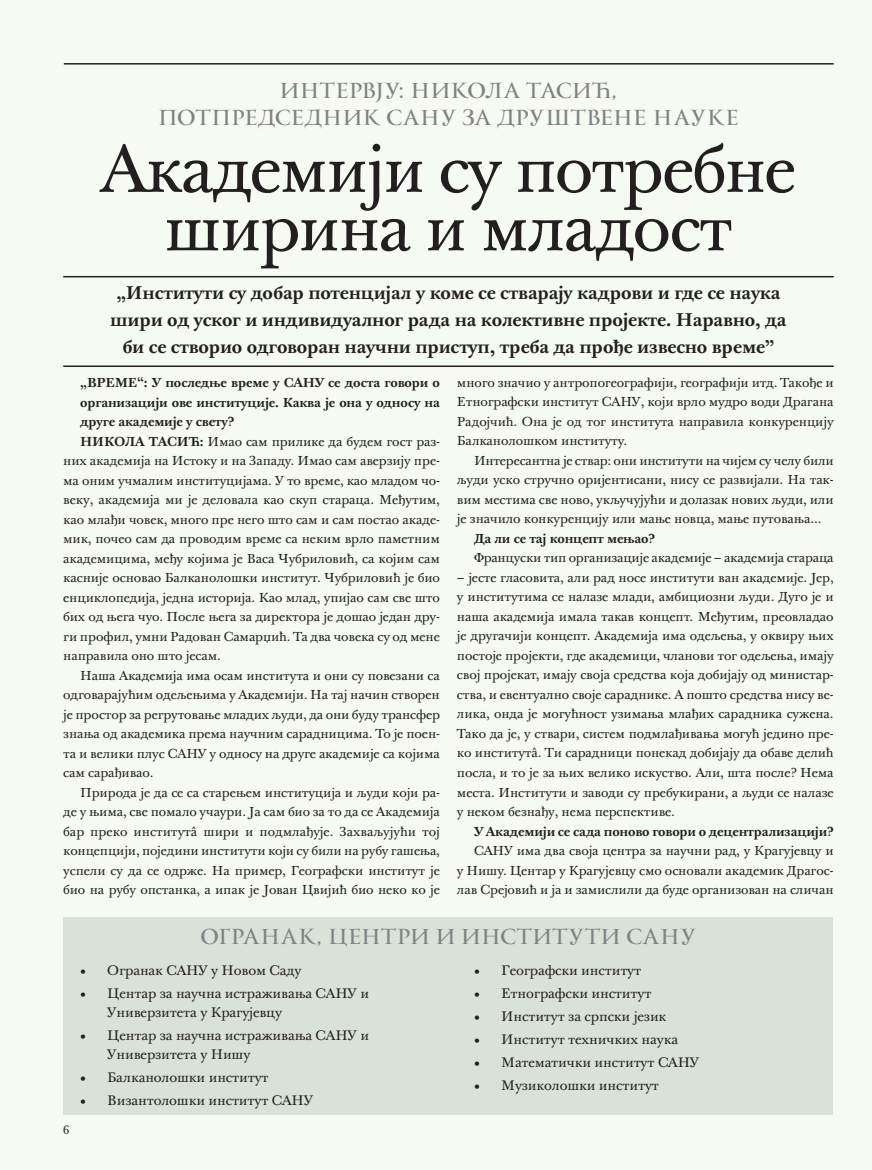
<style>
.page{position:relative;width:872px;height:1170px;background:#fff}
.page>*{position:absolute;margin:0;border:0;box-sizing:border-box;transform-origin:0 0}
.t1{font:66px/58.5px "Baskerville 10 Pro";letter-spacing:-.04em;color:#231f20;text-align:center}
.t2{font:21px/27px "PF Monumenta Pro";letter-spacing:-.005em;color:#808285;text-align:center}
.t3{font:700 18px/27px "Baskerville 10 Pro";letter-spacing:-.015em;color:#231f20;text-align:center}
.t4{font:13.5px/18.8px "Baskerville 10 Pro";letter-spacing:-.015em;color:#231f20}
.t5{font:12.75px/19.5px "Baskerville 10 Pro";letter-spacing:-.015em;color:#231f20;text-align:justify}
.t6{font:700 12.75px "Baskerville 10 Pro";letter-spacing:-.015em;color:#231f20}
.t7{font:12px "Baskerville 10 Pro";color:#231f20}
.s1{font-weight:700}
</style>
<div class="page">
<div style="left:0;top:0;width:872px;height:1169px;background:#f5faf2"></div>
<hr style="left:64px;top:63px;width:769px;height:2px;background:#231f20">
<hr style="left:63px;top:276px;width:770px;height:1px;background:#231f20">
<hr style="left:63px;top:365px;width:770px;height:2px;background:#231f20">
<div style="left:63px;top:917px;width:770px;height:197px;background:#dae1d9"></div>
<h2 class="t2" style="left:158px;top:78px;width:583px">ИНТЕРВЈУ: НИКОЛА ТАСИЋ,<br>ПОТПРЕДСЕДНИК САНУ ЗА ДРУШТВЕНЕ НАУКЕ</h2>
<h1 class="t1" style="left:101px;top:148px;width:697px">Академији су потребнe ширина и младост</h1>
<h3 class="t3" style="left:110px;top:281px;width:678px">„Институти су добар потенцијал у коме се стварају кадрови и где се наука шири од уског и индивидуалног рада на колективне пројекте. Наравно, да би се створио одговоран научни приступ, треба да прође извесно време”</h3>
<p class="t6" style="left:80px;top:377px;width:361px">„ВРЕМЕ“: У последње време у САНУ се доста говори о</p>
<p class="t6" style="left:80px;top:397px;width:361px">организацији ове институције. Каква је она у односу на</p>
<p class="t6" style="left:80px;top:416px;width:155px">друге академије у свету?</p>
<p class="t5" style="left:80px;top:433px;width:361px"><span class="s1">НИКОЛА ТАСИЋ:</span> Имао сам прилике да будем гост раз-</p>
<p class="t5" style="left:63px;top:452px;width:378px">них академија на Истоку и на Западу. Имао сам аверзију пре-</p>
<p class="t5" style="left:63px;top:472px;width:378px">ма оним учмалим институцијама. У то време, као младом чо-</p>
<p class="t5" style="left:63px;top:491px;width:378px">веку, академија ми је деловала као скуп стараца. Међутим,</p>
<p class="t5" style="left:63px;top:511px;width:378px">као млађи човек, много пре него што сам и сам постао акаде-</p>
<p class="t5" style="left:63px;top:530px;width:378px">мик, почео сам да проводим време са неким врло паметним</p>
<p class="t5" style="left:63px;top:550px;width:378px">академицима, међу којима је Васа Чубриловић, са којим сам</p>
<p class="t5" style="left:63px;top:569px;width:378px">касније основао Балканолошки институт. Чубриловић је био</p>
<p class="t5" style="left:63px;top:589px;width:378px">енциклопедија, једна историја. Као млад, упијао сам све што</p>
<p class="t5" style="left:63px;top:608px;width:378px">бих од њега чуо. После њега за директора је дошао један дру-</p>
<p class="t5" style="left:63px;top:628px;width:378px">ги профил, умни Радован Самарџић. Та два човека су од мене</p>
<p class="t5" style="left:63px;top:647px;width:159px">направила оно што јесам.</p>
<p class="t5" style="left:80px;top:667px;width:361px">Наша Академија има осам института и они су повезани са</p>
<p class="t5" style="left:63px;top:686px;width:378px">одговарајућим одељењима у Академији. На тај начин створен</p>
<p class="t5" style="left:63px;top:706px;width:378px">је простор за регрутовање младих људи, да они буду трансфер</p>
<p class="t5" style="left:63px;top:725px;width:378px">знања од академика према научним сарадницима. То је поен-</p>
<p class="t5" style="left:63px;top:745px;width:378px">та и велики плус САНУ у односу на друге академије са којима</p>
<p class="t5" style="left:63px;top:764px;width:92px">сам сарађивао.</p>
<p class="t5" style="left:80px;top:784px;width:361px">Природа је да се са старењем институција и људи који ра-</p>
<p class="t5" style="left:63px;top:803px;width:378px">де у њима, све помало учаури. Ја сам био за то да се Академија</p>
<p class="t5" style="left:63px;top:823px;width:378px">бар преко институтâ шири и подмлађује. Захваљујући тој</p>
<p class="t5" style="left:63px;top:842px;width:378px">концепцији, поједини институти који су били на рубу гашења,</p>
<p class="t5" style="left:63px;top:861px;width:378px">успели су да се одрже. На пример, Географски институт је</p>
<p class="t5" style="left:63px;top:881px;width:378px">био на рубу опстанка, а ипак је Јован Цвијић био неко ко је</p>
<p class="t5" style="left:457px;top:374px;width:378px">много значио у антропогеографији, географији итд. Такође и Етнографски институт САНУ, који врло мудро води Драгана Радојчић. Она је од тог института направила конкуренцију Балканолошком институту.</p>
<p class="t5" style="left:457px;top:452px;width:378px;text-indent:17px">Интересантна је ствар: они институти на чијем су челу били људи уско стручно оријентисани, нису се развијали. На так&shy;вим местима све ново, укључујући и долазак нових људи, или је значило конкуренцију или мање новца, мање путовања...</p>
<p class="t6" style="left:474px;top:533px;width:182px">Да ли се тај концепт мењао?</p>
<p class="t5" style="left:474px;top:549px;width:361px">Француски тип организације академије – академија стараца</p>
<p class="t5" style="left:457px;top:569px;width:378px">– јесте гласовита, али рад носе институти ван академије. Јер, у институтима се налазе млади, амбициозни људи. Дуго је и наша академија имала такав концепт. Међутим, преовладао је другачији концепт. Академија има одељења, у оквиру њих постоје пројекти, где академици, чланови тог одељења, имају свој пројекат, имају своја средства која добијају од министар&shy;ства, и евентуално своје сараднике. А пошто средства нису ве&shy;лика, онда је могућност узимања млађих сарадника сужена.<br>Тако да је, у ствари, систем подмлађивања могућ једино пре&shy;ко институтâ. Ти сарадници понекад добијају да обаве делић посла, и то је за њих велико искуство. Али, шта после? Нема места. Институти и заводи су пребукирани, а људи се налазе у неком безнађу, нема перспективе.</p>
<p class="t6" style="left:474px;top:826px;width:361px">У Академији се сада поново говори о децентрализацији?</p>
<p class="t5" style="left:457px;top:842px;width:378px;text-indent:17px">САНУ има два своја центра за научни рад, у Крагујевцу и у Нишу. Центар у Крагујевцу смо основали академик Драгос&shy;лав Срејовић и ја и замислили да буде организован на сличан</p>
<h2 class="t2" style="left:200px;top:923px;width:498px">ОГРАНАК, ЦЕНТРИ И ИНСТИТУТИ САНУ</h2>
<p class="t4" style="left:80px;top:962px;width:223px">• Огранак САНУ у Новом Саду</p>
<p class="t4" style="left:107px;top:985px;width:263px;text-indent:-27px">• Центар за научна истраживања САНУ и<br>Универзитета у Крагујевцу</p>
<p class="t4" style="left:107px;top:1027px;width:263px;text-indent:-27px">• Центар за научна истраживања САНУ и<br>Универзитета у Нишу</p>
<p class="t4" style="left:80px;top:1069px;width:190px">• Балканолошки институт</p>
<p class="t4" style="left:80px;top:1092px;width:234px">• Византолошки институт САНУ</p>
<p class="t4" style="left:474px;top:962px;width:169px">• Географски институт</p>
<p class="t4" style="left:474px;top:985px;width:179px">• Етнографски институт</p>
<p class="t4" style="left:474px;top:1008px;width:194px">• Институт за српски језик</p>
<p class="t4" style="left:474px;top:1031px;width:205px">• Институт техничких наука</p>
<p class="t4" style="left:474px;top:1054px;width:227px">• Математички институт САНУ</p>
<p class="t4" style="left:474px;top:1077px;width:186px">• Музиколошки институт</p>
<p class="t7" style="left:63px;top:1125px;width:8px">6</p>
</div>
